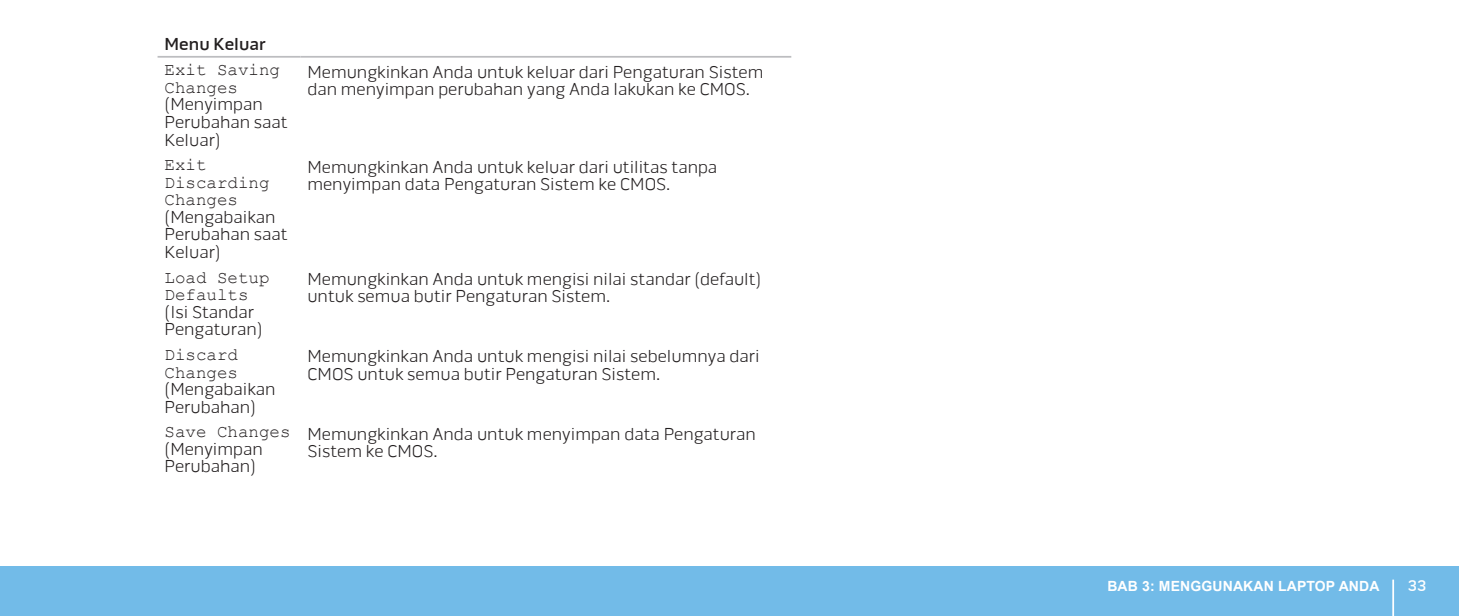
<style>
.page{position:relative;width:1459px;height:616px;background:#fff}
.page>*{position:absolute;margin:0;border:0;box-sizing:border-box;transform-origin:0 0}
.t1{font:300 17.5px/17.5px "Pill Alt 600 mg";color:#231f20}
.t2{font:17.5px/17.5px "Courier New";color:#231f20}
.t3{font:500 17.5px "Pill Alt 600 mg";color:#231f20}
.t4{font:500 15.75px "Pill Alt 600 mg";color:#fff}
.t5{font:700 14px "Arial";letter-spacing:.01em;color:#fff}
</style>
<div class="page">
<div style="left:0;top:566px;width:1458px;height:49px;background:#72bbe8"></div>
<hr style="left:1392px;top:579px;width:2px;height:36px;background:#fff">
<hr style="left:158px;top:56px;width:142px;height:2px;background:#bcbdc0">
<hr style="left:300px;top:56px;width:491px;height:2px;background:#bcbdc0">
<p class="t3" style="left:164px;top:34px;width:103px">Menu Keluar</p>
<p class="t2" style="left:164px;top:61px;width:117px">Exit Saving<br>Changes</p>
<p class="t1" style="left:164px;top:96px;width:125px">(Menyimpan<br>Perubahan saat<br>Keluar)</p>
<p class="t2" style="left:164px;top:155px;width:106px">Exit<br>Discarding<br>Changes</p>
<p class="t1" style="left:164px;top:208px;width:125px">(Mengabaikan<br>Perubahan saat<br>Keluar)</p>
<p class="t2" style="left:164px;top:267px;width:106px">Load Setup<br>Defaults</p>
<p class="t1" style="left:164px;top:303px;width:100px">(Isi Standar<br>Pengaturan)</p>
<p class="t2" style="left:164px;top:345px;width:75px">Discard<br>Changes</p>
<p class="t1" style="left:164px;top:380px;width:112px">(Mengabaikan<br>Perubahan)</p>
<p class="t2" style="left:164px;top:422px;width:127px">Save Changes</p>
<p class="t1" style="left:164px;top:440px;width:100px">(Menyimpan<br>Perubahan)</p>
<p class="t1" style="left:307px;top:63px;width:457px">Memungkinkan Anda untuk keluar dari Pengaturan Sistem dan menyimpan perubahan yang Anda lakukan ke CMOS.</p>
<p class="t1" style="left:307px;top:158px;width:411px">Memungkinkan Anda untuk keluar dari utilitas tanpa menyimpan data Pengaturan Sistem ke CMOS.</p>
<p class="t1" style="left:307px;top:270px;width:455px">Memungkinkan Anda untuk mengisi nilai standar (default) untuk semua butir Pengaturan Sistem.</p>
<p class="t1" style="left:307px;top:347px;width:453px">Memungkinkan Anda untuk mengisi nilai sebelumnya dari<br>CMOS untuk semua butir Pengaturan Sistem.</p>
<p class="t1" style="left:307px;top:424px;width:450px">Memungkinkan Anda untuk menyimpan data Pengaturan<br>Sistem ke CMOS.</p>
<p class="t5" style="left:1107px;top:576px;width:274px">BAB 3: MENGGUNAKAN LAPTOP ANDA</p>
<p class="t4" style="left:1407px;top:576px;width:20px">33</p>
</div>
